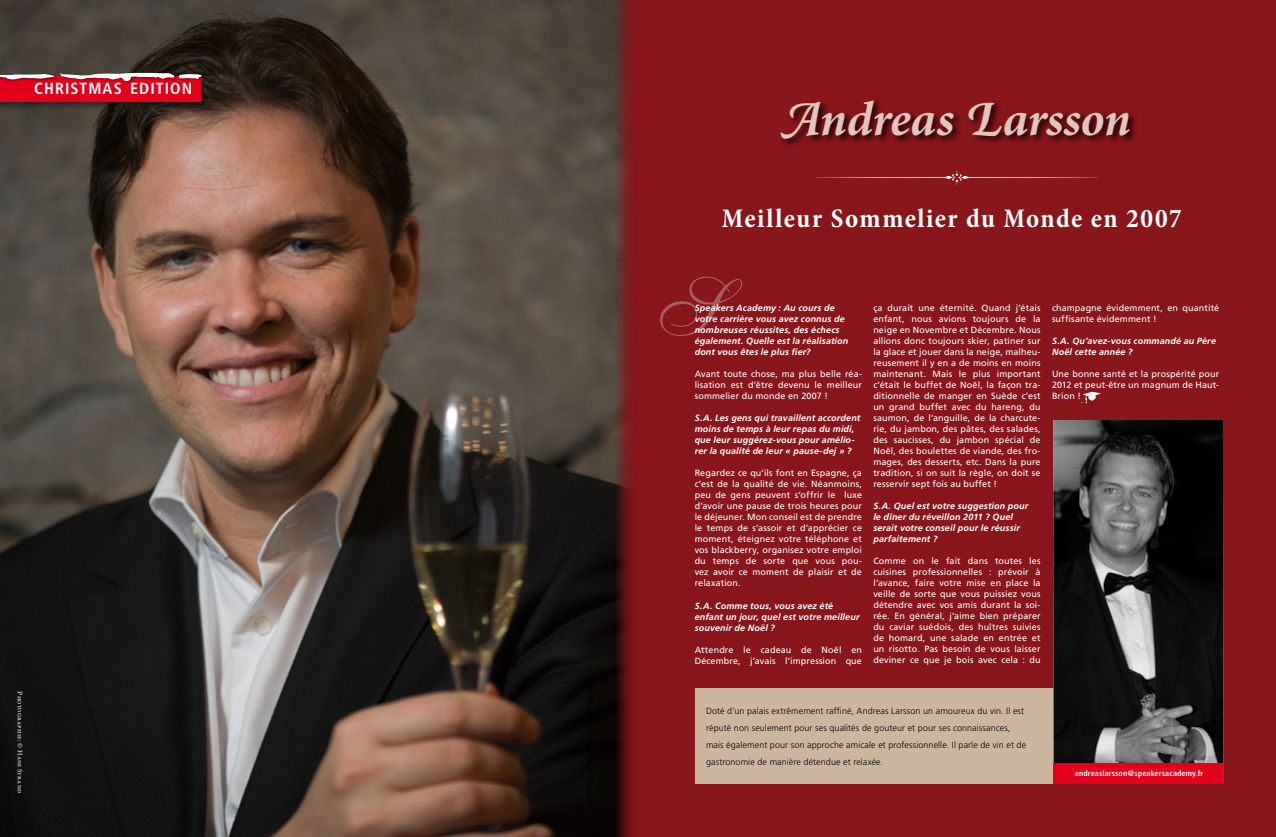
<style>
.page{position:relative;width:1276px;height:837px;background:#fff}
.page>*{position:absolute;margin:0;border:0;box-sizing:border-box;transform-origin:0 0}
.t1{font:80px "Shelley Allegro BT";color:#fff}
.t2{font:italic 700 49px "Minion Pro";letter-spacing:-.01em;color:#e2c6b9}
.t3{font:700 condensed 27px "Minion Pro";letter-spacing:.05em;color:#fff}
.t4{font:700 condensed 16.1px "Frutiger";letter-spacing:.065em;color:#fff}
.t5{font:9px/11px "Frutiger";letter-spacing:.015em;color:#fff;text-align:justify}
.t6{font:italic 700 9px/11px "Frutiger";letter-spacing:.015em;color:#fff}
.t7{font:300 9px/17px "Frutiger";letter-spacing:.01em;color:#000}
.t8{font:300 9px "Frutiger";color:#fff;scale:.96 1}
.t9{font:700 condensed 8px "Frutiger";letter-spacing:.02em;color:#fff}
.t10{font:7px "Minion Pro";letter-spacing:.045em;color:#fff}
</style>
<div class="page">
<img style="left:0;top:0;width:615px;height:836px">
<div style="left:638px;top:0;width:638px;height:836px;background:#88161b"></div>
<div style="left:0;top:74px;width:211px;height:36px;background:#000;opacity:.44"></div>
<div style="left:0;top:76px;width:201px;height:25px;background:#e2001a"></div>
<div style="left:0;top:73px;width:57px;height:9px;background:#000;opacity:.45"></div>
<div style="left:58px;top:72px;width:118px;height:12px;background:#e2001a"></div>
<div style="left:178px;top:74px;width:27px;height:8px;background:#000;opacity:.45"></div>
<svg style="left:0;top:73px;width:202px;height:8px"></svg>
<svg style="left:815px;top:170px;width:283px;height:15px"></svg>
<div style="left:779px;top:99px;width:359px;height:49px;background:#000;opacity:.75"></div>
<div style="left:694px;top:688px;width:525px;height:94px;background:#ccb79e"></div>
<img style="left:1053px;top:420px;width:170px;height:342px">
<div style="left:1053px;top:762px;width:170px;height:20px;background:#e2001a"></div>
<svg style="left:1083px;top:391px;width:17px;height:12px"></svg>
<svg style="left:615px;top:0;width:23px;height:836px;background:#671d1e"></svg>
<h3 class="t4" style="left:34px;top:79px;width:159px">CHRISTMAS EDITION</h3>
<p class="t10" style="left:23px;top:691px;width:103px;rotate:90deg">Photographie: © Hans Strand</p>
<h2 class="t2" style="left:781px;top:97px;width:351px">Andreas Larsson</h2>
<h3 class="t3" style="left:721px;top:208px;width:461px">Meilleur Sommelier du Monde en 2007</h3>
<h1 class="t1" style="left:653px;top:276px;width:64px">S</h1>
<p class="t6" style="left:694px;top:303px;width:155px">Speakers Academy : Au cours de votre carrière vous avez connus de nombreuses réussites, des échecs également. Quelle est la réalisation dont vous êtes le plus fier?</p>
<p class="t5" style="left:694px;top:369px;width:169px">Avant toute chose, ma plus belle réa&shy;lisation est d’être devenu le meilleur sommelier du monde en 2007 !</p>
<p class="t6" style="left:694px;top:413px;width:167px">S.A. Les gens qui travaillent accordent moins de temps à leur repas du midi, que leur suggérez-vous pour amélio&shy;rer la qualité de leur « pause-dej » ?</p>
<p class="t5" style="left:694px;top:468px;width:169px">Regardez ce qu’ils font en Espagne, ça c’est de la qualité de vie. Néanmoins, peu de gens peuvent s’offrir le luxe d’avoir une pause de trois heures pour le déjeuner. Mon conseil est de prendre le temps de s’assoir et d’apprécier ce moment, éteignez votre téléphone et vos blackberry, organisez votre emploi du temps de sorte que vous pou&shy;vez avoir ce moment de plaisir et de relaxation.</p>
<p class="t6" style="left:694px;top:600px;width:166px">S.A. Comme tous, vous avez été enfant un jour, quel est votre meilleur souvenir de Noël ?</p>
<p class="t5" style="left:694px;top:644px;width:169px">Attendre le cadeau de Noël en<br>Décembre, j’avais l’impression que</p>
<p class="t5" style="left:873px;top:303px;width:169px">ça durait une éternité. Quand j’étais enfant, nous avions toujours de la neige en Novembre et Décembre. Nous allions donc toujours skier, patiner sur la glace et jouer dans la neige, malheu&shy;reusement il y en a de moins en moins maintenant. Mais le plus important c’était le buffet de Noël, la façon tra&shy;ditionnelle de manger en Suède c’est un grand buffet avec du hareng, du saumon, de l’anguille, de la charcute&shy;rie, du jambon, des pâtes, des salades, des saucisses, du jambon spécial de Noël, des boulettes de viande, des fro&shy;mages, des desserts, etc. Dans la pure tradition, si on suit la règle, on doit se resservir sept fois au buffet !</p>
<p class="t6" style="left:873px;top:501px;width:156px">S.A. Quel est votre suggestion pour le dîner du réveillon 2011 ? Quel serait votre conseil pour le réussir parfaitement ?</p>
<p class="t5" style="left:873px;top:556px;width:169px">Comme on le fait dans toutes les cuisines professionnelles : prévoir à l’avance, faire votre mise en place la veille de sorte que vous puissiez vous détendre avec vos amis durant la soi&shy;rée. En général, j’aime bien préparer du caviar suédois, des huîtres suivies de homard, une salade en entrée et un risotto. Pas besoin de vous laisser deviner ce que je bois avec cela : du</p>
<p class="t5" style="left:1052px;top:303px;width:169px">champagne évidemment, en quantité suffisante évidemment !</p>
<p class="t6" style="left:1052px;top:336px;width:166px">S.A. Qu’avez-vous commandé au Père<br>Noël cette année ?</p>
<p class="t5" style="left:1052px;top:369px;width:169px">Une bonne santé et la prospérité pour 2012 et peut-être un magnum de Haut-Brion !</p>
<p class="t8" style="left:1080px;top:396px;width:4px">.</p>
<p class="t7" style="left:706px;top:702px;width:322px">Doté d’un palais extrêmement raffiné, Andreas Larsson un amoureux du vin. Il est réputé non seulement pour ses qualités de gouteur et pour ses connaissances, mais également pour son approche amicale et professionnelle. Il parle de vin et de gastronomie de manière détendue et relaxée.</p>
<p class="t9" style="left:1075px;top:769px;width:130px">andreaslarsson@speakersacademy.fr</p>
</div>
